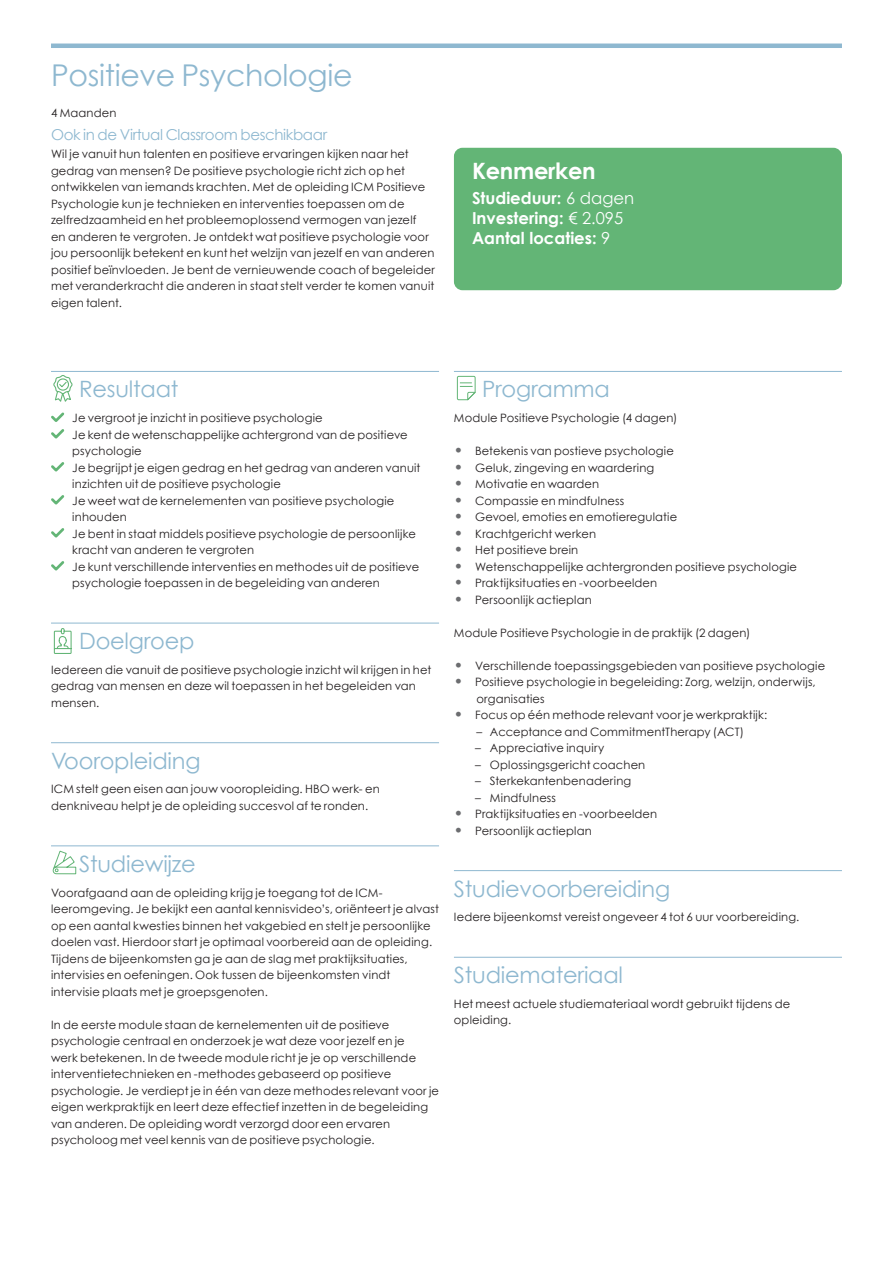
<style>
.page{position:relative;width:893px;height:1263px;background:#fff}
.page>*{position:absolute;margin:0;border:0;box-sizing:border-box;transform-origin:0 0}
.t1{font:30px "Century Gothic";letter-spacing:-.01em;color:#8eb8d0}
.t2{font:22.5px "Century Gothic";letter-spacing:-.01em;color:#8eb8d0}
.t3{font:700 22.5px "Century Gothic";letter-spacing:-.01em;color:#fff}
.t4{font:700 16.5px/19.8px "Century Gothic";color:#fff}
.t5{font:15px "Century Gothic";letter-spacing:-.025em;color:#8eb8d0}
.t6{font:11.55px/16.5px "Century Gothic";letter-spacing:.015em;color:#231f20}
.s1{font-weight:400}
.s2{font-family:"Univers LT Std";font-weight:300;font-size:13.5px;color:#6c6d70}
</style>
<div class="page">
<div style="left:454px;top:148px;width:388px;height:142px;background:#63b576;border-radius:9px"></div>
<hr style="left:51px;top:371px;width:388px;height:1px;background:#8eb8d0">
<hr style="left:51px;top:623px;width:388px;height:1px;background:#8eb8d0">
<hr style="left:51px;top:742px;width:388px;height:1px;background:#8eb8d0">
<hr style="left:51px;top:845px;width:388px;height:1px;background:#8eb8d0">
<svg style="left:53px;top:375px;width:20px;height:27px"></svg>
<svg style="left:51px;top:412px;width:14px;height:27px"></svg>
<svg style="left:51px;top:462px;width:14px;height:10px"></svg>
<svg style="left:51px;top:495px;width:14px;height:10px"></svg>
<svg style="left:51px;top:528px;width:14px;height:10px"></svg>
<svg style="left:51px;top:561px;width:14px;height:10px"></svg>
<svg style="left:53px;top:628px;width:19px;height:26px"></svg>
<svg style="left:52px;top:850px;width:24px;height:25px"></svg>
<hr style="left:454px;top:371px;width:388px;height:1px;background:#8eb8d0">
<hr style="left:454px;top:870px;width:388px;height:1px;background:#8eb8d0">
<hr style="left:454px;top:957px;width:388px;height:1px;background:#8eb8d0">
<svg style="left:456px;top:375px;width:20px;height:26px"></svg>
<hr style="left:51px;top:44px;width:791px;height:4px;background:#8eb8d0">
<h1 class="t1" style="left:51px;top:57px;width:303px">Positieve Psychologie</h1>
<p class="t5" style="left:51px;top:125px;width:278px">Ook in de Virtual Classroom beschikbaar</p>
<p class="t6" style="left:51px;top:104px;width:67px">4 Maanden</p>
<p class="t6" style="left:51px;top:145px;width:386px">Wil je vanuit hun talenten en positieve ervaringen kijken naar het gedrag van mensen? De positieve psychologie richt zich op het ontwikkelen van iemands krachten. Met de opleiding ICM Positieve Psychologie kun je technieken en interventies toepassen om de zelfredzaamheid en het probleemoplossend vermogen van jezelf<br>en anderen te vergroten. Je ontdekt wat positieve psychologie voor jou persoonlijk betekent en kunt het welzijn van jezelf en van anderen positief beïnvloeden. Je bent de vernieuwende coach of begeleider met veranderkracht die anderen in staat stelt verder te komen vanuit eigen talent.</p>
<h2 class="t3" style="left:472px;top:156px;width:125px">Kenmerken</h2>
<h3 class="t4" style="left:472px;top:188px;width:164px">Studieduur: <span class="s1">6 dagen<br></span>Investering: <span class="s1">€ 2.095<br></span>Aantal locaties: <span class="s1">9</span></h3>
<h2 class="t2" style="left:79px;top:375px;width:101px">Resultaat</h2>
<p class="t6" style="left:72px;top:409px;width:350px">Je vergroot je inzicht in positieve psychologie<br>Je kent de wetenschappelijke achtergrond van de positieve psychologie<br>Je begrijpt je eigen gedrag en het gedrag van anderen vanuit inzichten uit de positieve psychologie<br>Je weet wat de kernelementen van positieve psychologie inhouden<br>Je bent in staat middels positieve psychologie de persoonlijke kracht van anderen te vergroten<br>Je kunt verschillende interventies en methodes uit de positieve psychologie toepassen in de begeleiding van anderen</p>
<h2 class="t2" style="left:79px;top:627px;width:117px">Doelgroep</h2>
<p class="t6" style="left:51px;top:661px;width:382px">Iedereen die vanuit de positieve psychologie inzicht wil krijgen in het gedrag van mensen en deze wil toepassen in het begeleiden van mensen.</p>
<h2 class="t2" style="left:51px;top:747px;width:151px">Vooropleiding</h2>
<p class="t6" style="left:51px;top:781px;width:330px">ICM stelt geen eisen aan jouw vooropleiding. HBO werk- en denkniveau helpt je de opleiding succesvol af te ronden.</p>
<h2 class="t2" style="left:79px;top:850px;width:118px">Studiewijze</h2>
<p class="t6" style="left:51px;top:884px;width:389px">Voorafgaand aan de opleiding krijg je toegang tot de ICM&shy;leeromgeving. Je bekijkt een aantal kennisvideo’s, oriënteert je alvast op een aantal kwesties binnen het vakgebied en stelt je persoonlijke doelen vast. Hierdoor start je optimaal voorbereid aan de opleiding.<br>Tijdens de bijeenkomsten ga je aan de slag met praktijksituaties, intervisies en oefeningen. Ook tussen de bijeenkomsten vindt intervisie plaats met je groepsgenoten.</p>
<p class="t6" style="left:51px;top:1016px;width:390px">In de eerste module staan de kernelementen uit de positieve psychologie centraal en onderzoek je wat deze voor jezelf en je<br>werk betekenen. In de tweede module richt je je op verschillende interventietechnieken en -methodes gebaseerd op positieve psychologie. Je verdiept je in één van deze methodes relevant voor je eigen werkpraktijk en leert deze effectief inzetten in de begeleiding van anderen. De opleiding wordt verzorgd door een ervaren psycholoog met veel kennis van de positieve psychologie.</p>
<h2 class="t2" style="left:482px;top:375px;width:129px">Programma</h2>
<p class="t6" style="left:454px;top:409px;width:225px">Module Positieve Psychologie (4 dagen)</p>
<p class="t6" style="left:455px;top:442px;width:220px"><span class="s2">•</span> Betekenis van postieve psychologie</p>
<p class="t6" style="left:455px;top:459px;width:201px"><span class="s2">•</span> Geluk, zingeving en waardering</p>
<p class="t6" style="left:455px;top:475px;width:146px"><span class="s2">•</span> Motivatie en waarden</p>
<p class="t6" style="left:455px;top:492px;width:171px"><span class="s2">•</span> Compassie en mindfulness</p>
<p class="t6" style="left:455px;top:508px;width:224px"><span class="s2">•</span> Gevoel, emoties en emotieregulatie</p>
<p class="t6" style="left:455px;top:525px;width:142px"><span class="s2">•</span> Krachtgericht werken</p>
<p class="t6" style="left:455px;top:541px;width:125px"><span class="s2">•</span> Het positieve brein</p>
<p class="t6" style="left:455px;top:558px;width:343px"><span class="s2">•</span> Wetenschappelijke achtergronden positieve psychologie</p>
<p class="t6" style="left:455px;top:574px;width:204px"><span class="s2">•</span> Praktijksituaties en -voorbeelden</p>
<p class="t6" style="left:455px;top:591px;width:138px"><span class="s2">•</span> Persoonlijk actieplan</p>
<p class="t6" style="left:454px;top:624px;width:298px">Module Positieve Psychologie in de praktijk (2 dagen)</p>
<p class="t6" style="left:455px;top:657px;width:372px"><span class="s2">•</span> Verschillende toepassingsgebieden van positieve psychologie</p>
<p class="t6" style="left:476px;top:673px;width:341px;text-indent:-21px"><span class="s2">•</span> Positieve psychologie in begeleiding: Zorg, welzijn, onderwijs, organisaties</p>
<p class="t6" style="left:455px;top:706px;width:314px"><span class="s2">•</span> Focus op één methode relevant voor je werkpraktijk:</p>
<p class="t6" style="left:476px;top:723px;width:269px">– Acceptance and CommitmentTherapy (ACT)</p>
<p class="t6" style="left:475px;top:739px;width:131px">– Appreciative inquiry</p>
<p class="t6" style="left:475px;top:756px;width:172px">– Oplossingsgericht coachen</p>
<p class="t6" style="left:475px;top:772px;width:158px">– Sterkekantenbenadering</p>
<p class="t6" style="left:475px;top:789px;width:82px">– Mindfulness</p>
<p class="t6" style="left:455px;top:805px;width:204px"><span class="s2">•</span> Praktijksituaties en -voorbeelden</p>
<p class="t6" style="left:455px;top:822px;width:138px"><span class="s2">•</span> Persoonlijk actieplan</p>
<h2 class="t2" style="left:454px;top:875px;width:218px">Studievoorbereiding</h2>
<p class="t6" style="left:454px;top:909px;width:347px">Iedere bijeenkomst vereist ongeveer 4 tot 6 uur voorbereiding.</p>
<h2 class="t2" style="left:454px;top:961px;width:171px">Studiemateriaal</h2>
<p class="t6" style="left:454px;top:995px;width:338px">Het meest actuele studiemateriaal wordt gebruikt tijdens de opleiding.</p>
</div>
